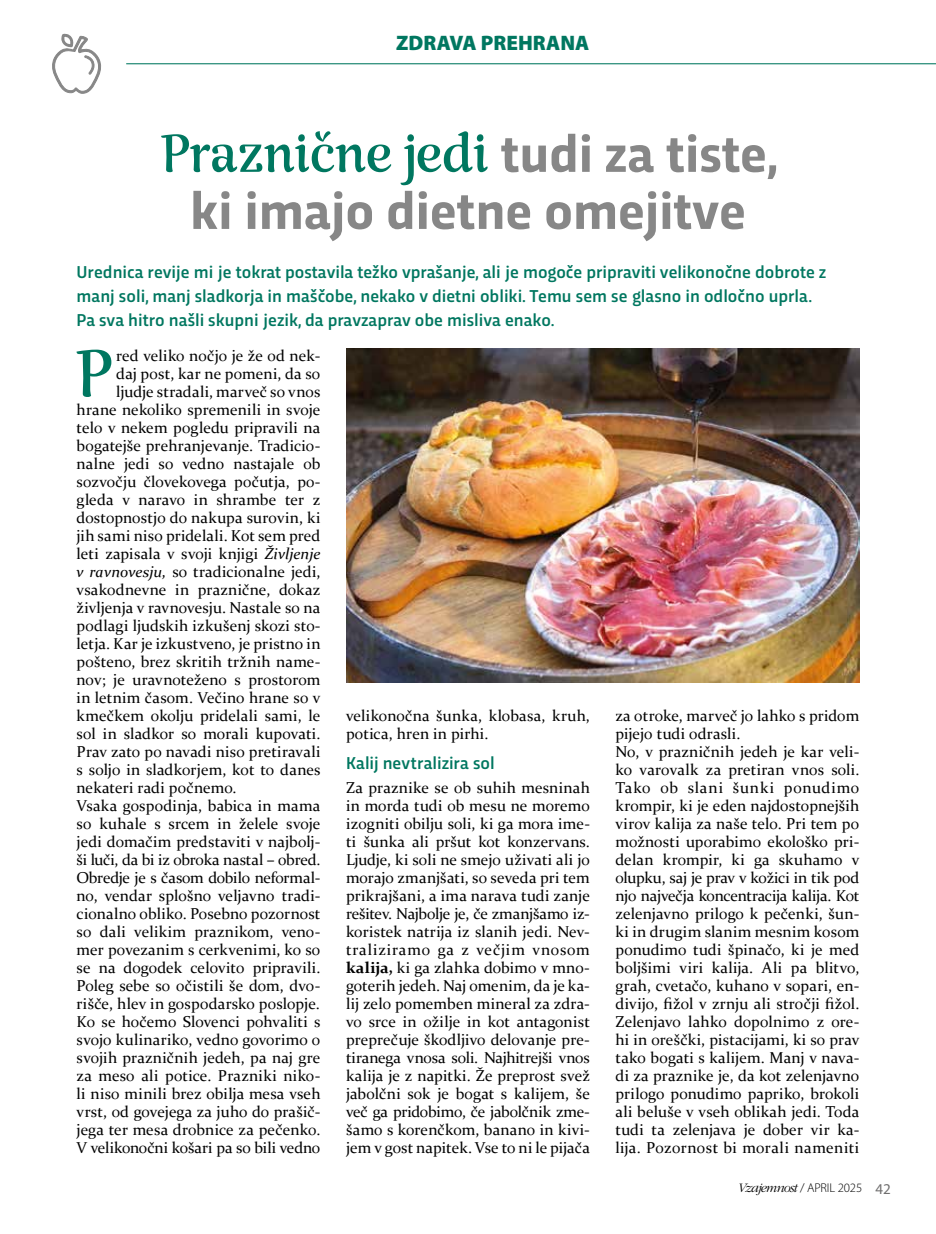
<style>
.page{position:relative;width:936px;height:1234px;background:#fff}
.page>*{position:absolute;margin:0;border:0;box-sizing:border-box;transform-origin:0 0}
.t1{font:67.35px "Rumba Std Large";color:#007760}
.t2{font:54px "Rumba Std Large";color:#007760}
.t3{font:700 54px "Trasandina";color:#878787}
.t4{font:900 21px "Myriad Pro";color:#007760}
.t5{font:500 18px/24px "Trasandina";color:#007760}
.t6{font:15.75px/18px "Constantia";letter-spacing:.005em;color:#000}
.t7{font:15.75px "Constantia";letter-spacing:-.025em;color:#000}
.t8{font:italic 300 13.5px "ITC Garamond Std";letter-spacing:-.06em;color:#000}
.s1{font-family:"Trasandina";font-weight:700;color:#878787}
.s2{font-style:italic}
.s3{font-weight:700}
.s4{font-family:"Myriad Pro";font-style:normal;font-size:12.75px}
.s5{font-family:"Myriad Pro";font-weight:400;font-style:normal;font-size:15px;color:#706f6f}
</style>
<div class="page">
<svg style="left:52px;top:33px;width:49px;height:61px"></svg>
<hr style="left:126px;top:63px;width:809px;height:1px;background:#007760">
<img style="left:346px;top:348px;width:513px;height:334px">
<h3 class="t4" style="left:396px;top:29px;width:194px">ZDRAVA PREHRANA</h3>
<h2 class="t2" style="left:159px;top:122px;width:620px">Praznične jedi <span class="s1">tudi za tiste,</span></h2>
<h2 class="t3" style="left:190px;top:171px;width:557px">ki imajo dietne omejitve</h2>
<p class="t5" style="left:77px;top:258px;width:751px">Urednica revije mi je tokrat postavila težko vprašanje, ali je mogoče pripraviti velikonočne dobrote z manj soli, manj sladkorja in maščobe, nekako v dietni obliki. Temu sem se glasno in odločno uprla.<br>Pa sva hitro našli skupni jezik, da pravzaprav obe misliva enako.</p>
<h1 class="t1" style="left:74px;top:334px;width:39px">P</h1>
<p class="t6" style="left:116px;top:345px;width:206px">red veliko nočjo je že od nek-</p>
<p class="t6" style="left:116px;top:363px;width:206px">daj post, kar ne pomeni, da so</p>
<p class="t6" style="left:116px;top:381px;width:206px">ljudje stradali, marveč so vnos</p>
<p class="t6" style="left:77px;top:399px;width:245px">hrane nekoliko spremenili in svoje</p>
<p class="t6" style="left:77px;top:417px;width:245px">telo v nekem pogledu pripravili na</p>
<p class="t6" style="left:77px;top:435px;width:245px">bogatejše prehranjevanje. Tradicio-</p>
<p class="t6" style="left:77px;top:453px;width:245px">nalne jedi so vedno nastajale ob</p>
<p class="t6" style="left:77px;top:471px;width:245px">sozvočju človekovega počutja, po-</p>
<p class="t6" style="left:77px;top:489px;width:245px">gleda v naravo in shrambe ter z</p>
<p class="t6" style="left:77px;top:507px;width:245px">dostopnostjo do nakupa surovin, ki</p>
<p class="t6" style="left:77px;top:525px;width:245px">jih sami niso pridelali. Kot sem pred</p>
<p class="t6" style="left:77px;top:543px;width:245px">leti zapisala v svoji knjigi <span class="s2">Življenje</span></p>
<p class="t6" style="left:77px;top:561px;width:245px"><span class="s2">v ravnovesju,</span> so tradicionalne jedi,</p>
<p class="t6" style="left:77px;top:579px;width:245px">vsakodnevne in praznične, dokaz</p>
<p class="t6" style="left:77px;top:597px;width:245px">življenja v ravnovesju. Nastale so na</p>
<p class="t6" style="left:77px;top:615px;width:245px">podlagi ljudskih izkušenj skozi sto-</p>
<p class="t6" style="left:77px;top:633px;width:245px">letja. Kar je izkustveno, je pristno in</p>
<p class="t6" style="left:77px;top:651px;width:245px">pošteno, brez skritih tržnih name-</p>
<p class="t6" style="left:77px;top:669px;width:245px">nov; je uravnoteženo s prostorom</p>
<p class="t6" style="left:77px;top:687px;width:245px">in letnim časom. Večino hrane so v</p>
<p class="t6" style="left:77px;top:705px;width:245px">kmečkem okolju pridelali sami, le</p>
<p class="t6" style="left:77px;top:723px;width:245px">sol in sladkor so morali kupovati.</p>
<p class="t6" style="left:77px;top:741px;width:245px">Prav zato po navadi niso pretiravali</p>
<p class="t6" style="left:77px;top:759px;width:245px">s soljo in sladkorjem, kot to danes</p>
<p class="t6" style="left:77px;top:777px;width:161px">nekateri radi počnemo.</p>
<p class="t6" style="left:77px;top:795px;width:245px">Vsaka gospodinja, babica in mama</p>
<p class="t6" style="left:77px;top:813px;width:245px">so kuhale s srcem in želele svoje</p>
<p class="t6" style="left:77px;top:831px;width:245px">jedi domačim predstaviti v najbolj-</p>
<p class="t6" style="left:77px;top:849px;width:245px">ši luči, da bi iz obroka nastal – obred.</p>
<p class="t7" style="left:77px;top:866px;width:245px">Obredje je s časom dobilo neformal-</p>
<p class="t6" style="left:77px;top:885px;width:245px">no, vendar splošno veljavno tradi-</p>
<p class="t6" style="left:77px;top:903px;width:245px">cionalno obliko. Posebno pozornost</p>
<p class="t6" style="left:77px;top:921px;width:245px">so dali velikim praznikom, veno-</p>
<p class="t6" style="left:77px;top:939px;width:245px">mer povezanim s cerkvenimi, ko so</p>
<p class="t6" style="left:77px;top:957px;width:245px">se na dogodek celovito pripravili.</p>
<p class="t6" style="left:77px;top:975px;width:245px">Poleg sebe so očistili še dom, dvo-</p>
<p class="t6" style="left:77px;top:993px;width:245px">rišče, hlev in gospodarsko poslopje.</p>
<p class="t6" style="left:77px;top:1011px;width:245px">Ko se hočemo Slovenci pohvaliti s</p>
<p class="t6" style="left:77px;top:1029px;width:245px">svojo kulinariko, vedno govorimo o</p>
<p class="t6" style="left:77px;top:1047px;width:245px">svojih prazničnih jedeh, pa naj gre</p>
<p class="t6" style="left:77px;top:1065px;width:245px">za meso ali potice. Prazniki niko-</p>
<p class="t6" style="left:77px;top:1083px;width:245px">li niso minili brez obilja mesa vseh</p>
<p class="t6" style="left:77px;top:1101px;width:245px">vrst, od govejega za juho do prašič-</p>
<p class="t6" style="left:77px;top:1119px;width:245px">jega ter mesa drobnice za pečenko.</p>
<p class="t6" style="left:77px;top:1137px;width:245px">V velikonočni košari pa so bili vedno</p>
<p class="t6" style="left:346px;top:705px;width:245px">velikonočna šunka, klobasa, kruh, potica, hren in pirhi.</p>
<p class="t5" style="left:346px;top:749px;width:150px">Kalij nevtralizira sol</p>
<p class="t6" style="left:346px;top:777px;width:245px;text-align:justify">Za praznike se ob suhih mesninah in morda tudi ob mesu ne moremo izogniti obilju soli, ki ga mora ime&shy;ti šunka ali pršut kot konzervans.<br>Ljudje, ki soli ne smejo uživati ali jo morajo zmanjšati, so seveda pri tem prikrajšani, a ima narava tudi zanje rešitev. Najbolje je, če zmanjšamo iz&shy;koristek natrija iz slanih jedi. Nev&shy;traliziramo ga z večjim vnosom <span class="s3">kalija,</span> ki ga zlahka dobimo v mno&shy;goterih jedeh. Naj omenim, da je ka&shy;lij zelo pomemben mineral za zdra&shy;vo srce in ožilje in kot antagonist preprečuje škodljivo delovanje pre&shy;tiranega vnosa soli. Najhitrejši vnos kalija je z napitki. Že preprost svež jabolčni sok je bogat s kalijem, še več ga pridobimo, če jabolčnik zme&shy;šamo s korenčkom, banano in kivi&shy;jem v gost napitek. Vse to ni le pijača</p>
<p class="t6" style="left:615px;top:705px;width:245px">za otroke, marveč jo lahko s pridom pijejo tudi odrasli.<br>No, v prazničnih jedeh je kar veli&shy;ko varovalk za pretiran vnos soli.<br>Tako ob slani šunki ponudimo krompir, ki je eden najdostopnejših virov kalija za naše telo. Pri tem po možnosti uporabimo ekološko pri&shy;delan krompir, ki ga skuhamo v olupku, saj je prav v kožici in tik pod njo največja koncentracija kalija. Kot zelenjavno prilogo k pečenki, šun&shy;ki in drugim slanim mesnim kosom ponudimo tudi špinačo, ki je med boljšimi viri kalija. Ali pa blitvo, grah, cvetačo, kuhano v sopari, en&shy;divijo, fižol v zrnju ali stročji fižol.<br>Zelenjavo lahko dopolnimo z ore&shy;hi in oreščki, pistacijami, ki so prav tako bogati s kalijem. Manj v nava&shy;di za praznike je, da kot zelenjavno prilogo ponudimo papriko, brokoli ali beluše v vseh oblikah jedi. Toda tudi ta zelenjava je dober vir ka&shy;lija. Pozornost bi morali nameniti</p>
<p class="t8" style="left:737px;top:1180px;width:155px">Vzajemnost <span class="s4">/ APRIL 2025</span> <span class="s5">42</span></p>
</div>
